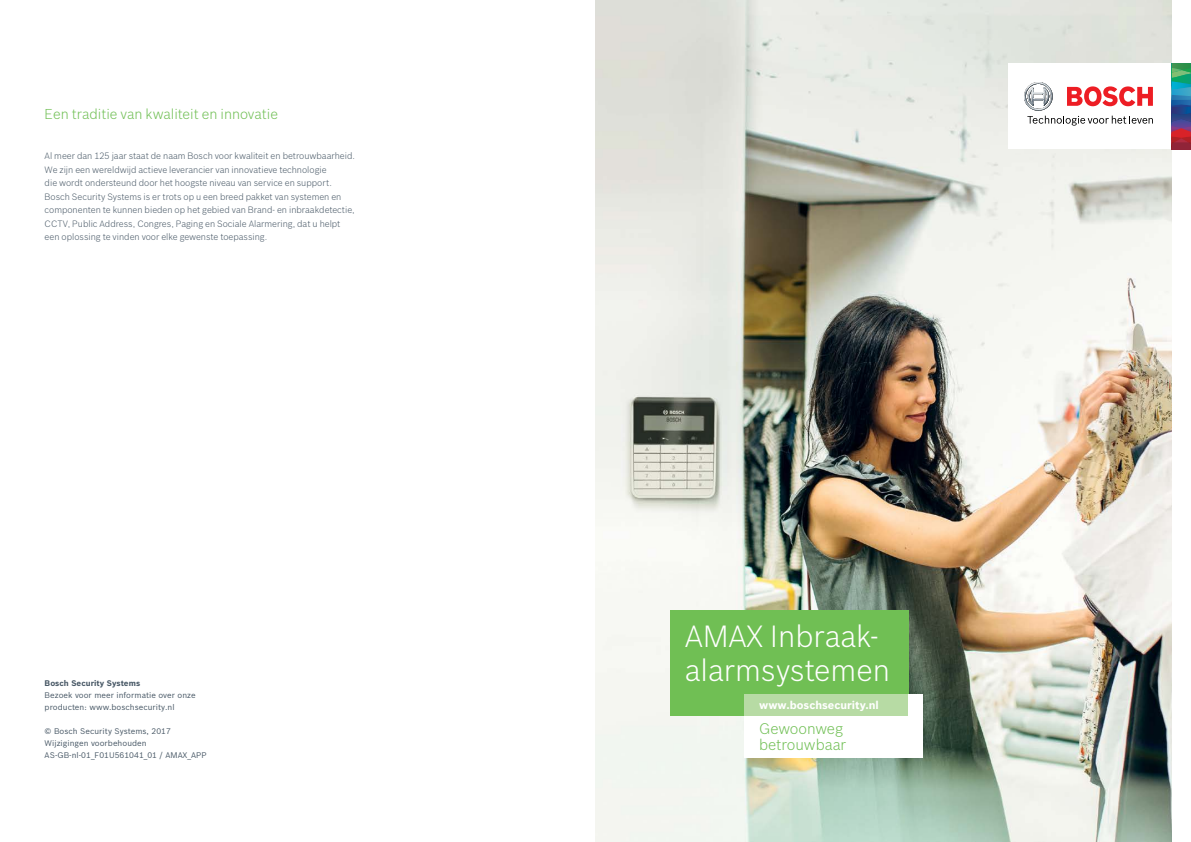
<style>
.page{position:relative;width:1191px;height:842px;background:#fff}
.page>*{position:absolute;margin:0;border:0;box-sizing:border-box;transform-origin:0 0}
.t1{font:300 30px/34px "Bosch Sans";color:#fff}
.t2{font:300 15px/16px "Bosch Sans";color:#70bf54}
.t3{font:300 14px "Bosch Sans";color:#70bf54}
.t4{font:700 11px "Bosch Sans";color:#fff}
.t5{font:300 9px/13.5px "Bosch Sans";color:#475765}
.t6{font:8px/12px "Bosch Sans";letter-spacing:.005em;color:#475765}
.t7{font:700 8px "Bosch Sans";letter-spacing:.005em;color:#475765}
</style>
<div class="page">
<img style="left:595px;top:0;width:577px;height:842px">
<div style="left:1008px;top:63px;width:182px;height:86px;background:#fff"></div>
<svg style="left:1171px;top:63px;width:20px;height:86px;background:#4c657a"></svg>
<svg style="left:1024px;top:82px;width:129px;height:44px"></svg>
<div style="left:670px;top:610px;width:238px;height:106px;background:#70bf54"></div>
<div style="left:744px;top:695px;width:179px;height:63px;background:#fff"></div>
<div style="left:744px;top:695px;width:164px;height:21px;background:#b7dba4"></div>
<h3 class="t3" style="left:45px;top:104px;width:235px">Een traditie van kwaliteit en innovatie</h3>
<p class="t5" style="left:45px;top:149px;width:312px">Al meer dan 125 jaar staat de naam Bosch voor kwaliteit en betrouwbaarheid.<br>We zijn een wereldwijd actieve leverancier van innovatieve technologie<br>die wordt ondersteund door het hoogste niveau van service en support.<br>Bosch Security Systems is er trots op u een breed pakket van systemen en componenten te kunnen bieden op het gebied van Brand- en inbraakdetectie, CCTV, Public Address, Congres, Paging en Sociale Alarmering, dat u helpt een oplossing te vinden voor elke gewenste toepassing.</p>
<p class="t7" style="left:45px;top:677px;width:97px">Bosch Security Systems</p>
<p class="t6" style="left:45px;top:688px;width:153px">Bezoek voor meer informatie over onze producten: www.boschsecurity.nl</p>
<p class="t6" style="left:45px;top:724px;width:163px">© Bosch Security Systems, 2017<br>Wijzigingen voorbehouden<br>AS-GB-nl-01_F01U561041_01 / AMAX_APP</p>
<h1 class="t1" style="left:685px;top:617px;width:207px">AMAX Inbraak&shy;alarmsystemen</h1>
<h2 class="t2" style="left:759px;top:720px;width:88px">Gewoonweg betrouwbaar</h2>
<p class="t4" style="left:759px;top:697px;width:121px">www.boschsecurity.nl</p>
</div>
